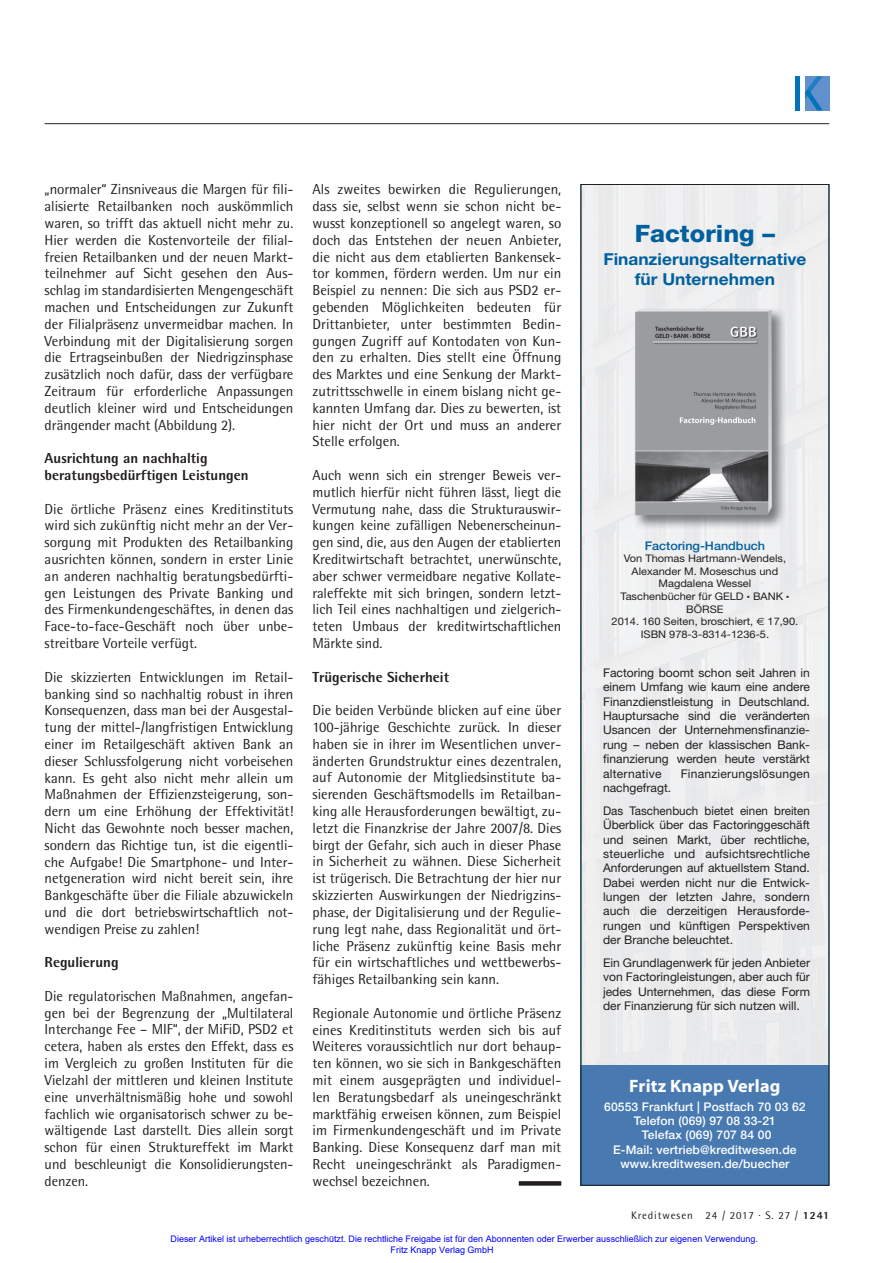
<style>
.page{position:relative;width:893px;height:1263px;background:#fff}
.page>*{position:absolute;margin:0;border:0;box-sizing:border-box;transform-origin:0 0}
.t1{font:800 24px "Helvetica Neue";color:#00609d;scale:1.05 1}
.t2{font:700 18px "Myriad";letter-spacing:.01em;color:#fff}
.t3{font:700 16.5px/19.8px "Helvetica Neue";color:#00609d;text-align:center;scale:1.05 1}
.t4{font:14.55px/16.8px "Rotis Semi Sans";letter-spacing:-.005em;color:#231f20;text-align:justify}
.t5{font:800 14.55px/16.8px "Rotis Semi Sans";color:#231f20}
.t6{font:12px/14.4px "Helvetica Neue";color:#231f20;text-align:justify}
.t7{font:500 12px/14.4px "Helvetica Neue";letter-spacing:.01em;color:#fff;text-align:center}
.t8{font:12px "Helvetica Neue";letter-spacing:.02em;color:#231f20}
.t9{font:500 12px "Helvetica Neue";color:#00609d;scale:1.05 1}
.t10{font:10.95px "Rotis Semi Sans";letter-spacing:.08em;color:#231f20}
.t11{font:10.5px/12.6px "Helvetica Neue";color:#231f20;text-align:center;scale:1.05 1}
.t12{font:9px/10.8px "Arial";color:#00f}
.s1{font-size:6px}
.s2{font-family:"Euro Sans"}
.s3{font-weight:800}
</style>
<div class="page">
<hr style="left:45px;top:123px;width:784px;height:1px;background:#231f20">
<div style="left:805px;top:76px;width:24px;height:34px;background:#6091cc"></div>
<div style="left:795px;top:76px;width:5px;height:34px;background:#0073bc"></div>
<svg style="left:805px;top:76px;width:18px;height:34px"></svg>
<div style="left:519px;top:1181px;width:42px;height:5px;background:#231f20"></div>
<div style="left:582px;top:186px;width:245px;height:879px;background:#ededee"></div>
<img style="left:633px;top:307px;width:154px;height:223px">
<img style="left:635px;top:309px;width:137px;height:206px">
<div style="left:580px;top:1065px;width:249px;height:121px;background:#487ab1"></div>
<p class="t4" style="left:45px;top:181px;width:250px">„normaler“ Zinsniveaus die Margen für fili&shy;alisierte Retailbanken noch auskömmlich waren, so trifft das aktuell nicht mehr zu.<br>Hier werden die Kostenvorteile der filial&shy;freien Retailbanken und der neuen Markt&shy;teilnehmer auf Sicht gesehen den Aus&shy;schlag im standardisierten Mengengeschäft machen und Entscheidungen zur Zukunft der Filialpräsenz unvermeidbar machen. In Verbindung mit der Digitalisierung sorgen die Ertragseinbußen der Niedrigzinsphase zusätzlich noch dafür, dass der verfügbare Zeitraum für erforderliche Anpassungen deutlich kleiner wird und Entscheidungen drängender macht (Abbildung 2).</p>
<p class="t5" style="left:45px;top:450px;width:205px">Ausrichtung an nachhaltig beratungsbedürftigen Leistungen</p>
<p class="t4" style="left:45px;top:500px;width:250px">Die örtliche Präsenz eines Kreditinstituts wird sich zukünftig nicht mehr an der Ver&shy;sorgung mit Produkten des Retailbanking ausrichten können, sondern in erster Linie an anderen nachhaltig beratungsbedürfti&shy;gen Leistungen des Private Banking und des Firmenkundengeschäftes, in denen das Face-to-face-Geschäft noch über unbe&shy;streitbare Vorteile verfügt.</p>
<p class="t4" style="left:45px;top:668px;width:250px">Die skizzierten Entwicklungen im Retail&shy;banking sind so nachhaltig robust in ihren Konsequenzen, dass man bei der Ausgestal&shy;tung der mittel-/langfristigen Entwicklung einer im Retailgeschäft aktiven Bank an dieser Schlussfolgerung nicht vorbeisehen kann. Es geht also nicht mehr allein um Maßnahmen der Effizienzsteigerung, son&shy;dern um eine Erhöhung der Effektivität!<br>Nicht das Gewohnte noch besser machen, sondern das Richtige tun, ist die eigentli&shy;che Aufgabe! Die Smartphone- und Inter&shy;netgeneration wird nicht bereit sein, ihre Bankgeschäfte über die Filiale abzuwickeln und die dort betriebswirtschaftlich not&shy;wendigen Preise zu zahlen!</p>
<p class="t5" style="left:45px;top:954px;width:75px">Regulierung</p>
<p class="t4" style="left:45px;top:987px;width:250px">Die regulatorischen Maßnahmen, angefan&shy;gen bei der Begrenzung der „Multilateral Interchange Fee – MIF“, der MiFiD, PSD2 et cetera, haben als erstes den Effekt, dass es im Vergleich zu großen Instituten für die Vielzahl der mittleren und kleinen Institute eine unverhältnismäßig hohe und sowohl fachlich wie organisatorisch schwer zu be&shy;wältigende Last darstellt. Dies allein sorgt schon für einen Struktureffekt im Markt und beschleunigt die Konsolidierungsten&shy;denzen.</p>
<p class="t4" style="left:313px;top:181px;width:250px">Als zweites bewirken die Regulierungen, dass sie, selbst wenn sie schon nicht be&shy;wusst konzeptionell so angelegt waren, so doch das Entstehen der neuen Anbieter, die nicht aus dem etablierten Bankensek&shy;tor kommen, fördern werden. Um nur ein Beispiel zu nennen: Die sich aus PSD2 er&shy;gebenden Möglichkeiten bedeuten für Drittanbieter, unter bestimmten Bedin&shy;gungen Zugriff auf Kontodaten von Kun&shy;den zu erhalten. Dies stellt eine Öffnung des Marktes und eine Senkung der Markt&shy;zutrittsschwelle in einem bislang nicht ge&shy;kannten Umfang dar. Dies zu bewerten, ist hier nicht der Ort und muss an anderer Stelle erfolgen.</p>
<p class="t4" style="left:313px;top:466px;width:250px">Auch wenn sich ein strenger Beweis ver&shy;mutlich hierfür nicht führen lässt, liegt die Vermutung nahe, dass die Strukturauswir&shy;kungen keine zufälligen Nebenerscheinun&shy;gen sind, die, aus den Augen der etablierten Kreditwirtschaft betrachtet, unerwünschte, aber schwer vermeidbare negative Kollate&shy;raleffekte mit sich bringen, sondern letzt&shy;lich Teil eines nachhaltigen und zielgerich&shy;teten Umbaus der kreditwirtschaftlichen Märkte sind.</p>
<p class="t5" style="left:313px;top:668px;width:138px">Trügerische Sicherheit</p>
<p class="t4" style="left:313px;top:702px;width:250px">Die beiden Verbünde blicken auf eine über 100-jährige Geschichte zurück. In dieser haben sie in ihrer im Wesentlichen unver&shy;änderten Grundstruktur eines dezentralen, auf Autonomie der Mitgliedsinstitute ba&shy;sierenden Geschäftsmodells im Retailban&shy;king alle Herausforderungen bewältigt, zu&shy;letzt die Finanzkrise der Jahre 2007/8. Dies birgt der Gefahr, sich auch in dieser Phase in Sicherheit zu wähnen. Diese Sicherheit ist trügerisch. Die Betrachtung der hier nur skizzierten Auswirkungen der Niedrigzins&shy;phase, der Digitalisierung und der Regulie&shy;rung legt nahe, dass Regionalität und ört&shy;liche Präsenz zukünftig keine Basis mehr für ein wirtschaftliches und wettbewerbs&shy;fähiges Retailbanking sein kann.</p>
<p class="t4" style="left:313px;top:1004px;width:250px">Regionale Autonomie und örtliche Präsenz eines Kreditinstituts werden sich bis auf Weiteres voraussichtlich nur dort behaup&shy;ten können, wo sie sich in Bankgeschäften mit einem ausgeprägten und individuel&shy;len Beratungsbedarf als uneingeschränkt marktfähig erweisen können, zum Beispiel im Firmenkundengeschäft und im Private Banking. Diese Konsequenz darf man mit Recht uneingeschränkt als Paradigmen&shy;wechsel bezeichnen.</p>
<h1 class="t1" style="left:635px;top:219px;width:135px">Factoring –</h1>
<p class="t3" style="left:603px;top:249px;width:195px">Finanzierungsalternative für Unternehmen</p>
<p class="t9" style="left:645px;top:538px;width:116px">Factoring-Handbuch</p>
<p class="t11" style="left:611px;top:552px;width:179px">Von Thomas Hartmann-Wendels,<br>Alexander M. Moseschus und<br>Magdalena Wessel<br>Taschenbücher für GELD <span class="s1">•</span> BANK <span class="s1">•<br></span>BÖRSE<br>2014. 160 Seiten, broschiert, <span class="s2">E</span> 17,90.<br>ISBN 978-3-8314-1236-5.</p>
<p class="t6" style="left:603px;top:665px;width:208px">Factoring boomt schon seit Jahren in einem Umfang wie kaum eine andere Finanzdienstleistung in Deutschland.<br>Hauptursache sind die veränderten Usancen der Unternehmensfinanzie&shy;rung – neben der klassischen Bank&shy;finanzierung werden heute verstärkt alternative</p>
<p class="t8" style="left:681px;top:766px;width:131px">Finanzierungslösungen</p>
<p class="t6" style="left:603px;top:776px;width:208px;line-height:22.8px">nachgefragt.<br>Das Taschenbuch bietet einen breiten</p>
<p class="t6" style="left:603px;top:817px;width:208px">Überblick über das Factoringgeschäft und seinen Markt, über rechtliche, steuerliche und aufsichtsrechtliche Anforderungen auf aktuellstem Stand.<br>Dabei werden nicht nur die Entwick&shy;lungen der letzten Jahre, sondern auch die derzeitigen Herausforde&shy;rungen und künftigen Perspektiven der Branche beleuchtet.</p>
<p class="t6" style="left:603px;top:955px;width:208px">Ein Grundlagenwerk für jeden Anbieter von Factoringleistungen, aber auch für jedes Unternehmen, das diese Form der Finanzierung für sich nutzen will.</p>
<p class="t2" style="left:629px;top:1077px;width:153px">Fritz Knapp Verlag</p>
<p class="t7" style="left:604px;top:1099px;width:203px">60553 Frankfurt | Postfach 70 03 62<br>Telefon (069) 97 08 33-21<br>Telefax (069) 707 84 00<br>E-Mail: vertrieb@kreditwesen.de www.kreditwesen.de/buecher</p>
<p class="t10" style="left:631px;top:1209px;width:200px">Kreditwesen 24 / 2017 · S. 27 / <span class="s3">1241</span></p>
<p class="t12" style="left:391px;top:1233px;width:369px;text-indent:-220px">Dieser Artikel ist urheberrechtlich geschützt. Die rechtliche Freigabe ist für den Abonnenten oder Erwerber ausschließlich zur eigenen Verwendung.<br>Fritz Knapp Verlag GmbH</p>
</div>
